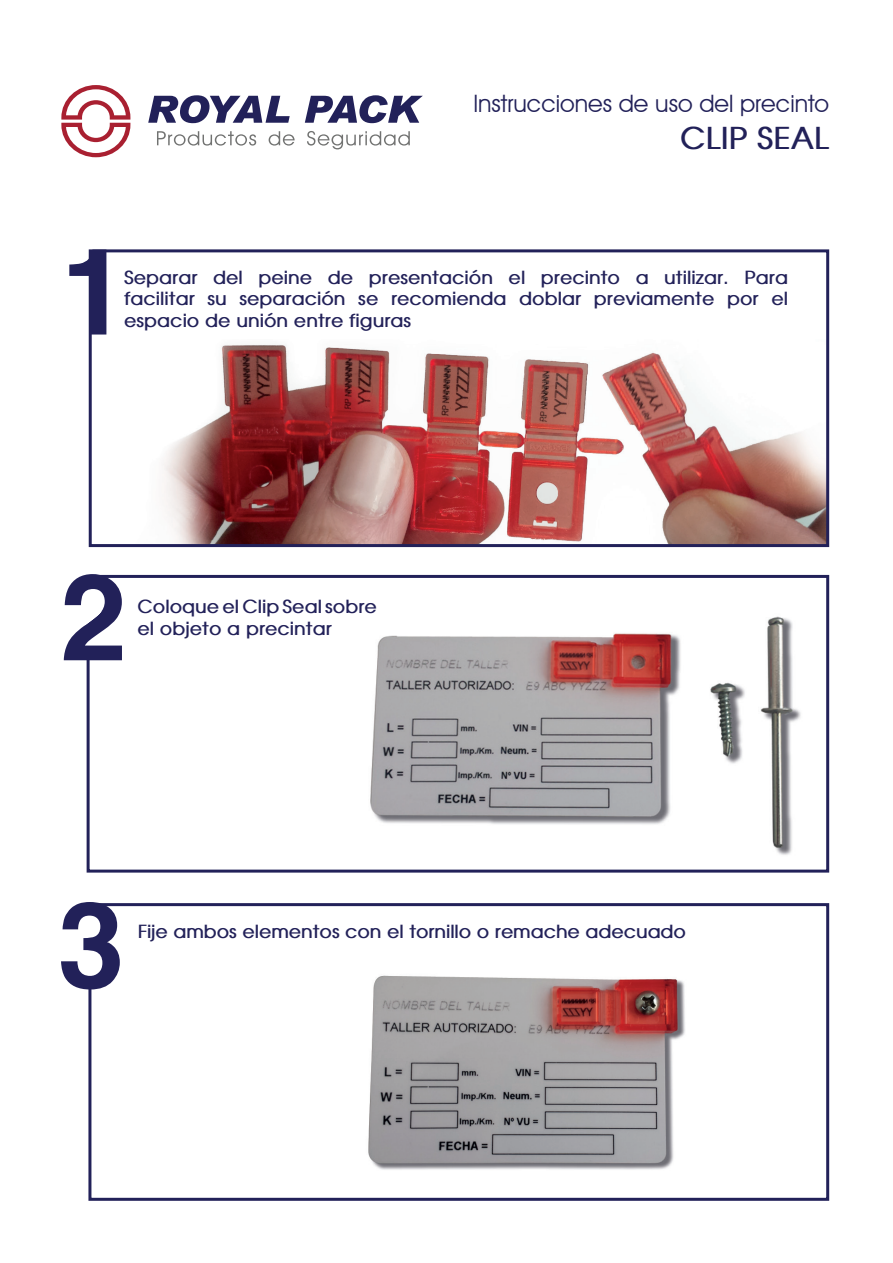
<style>
.page{position:relative;width:893px;height:1263px;background:#fff}
.page>*{position:absolute;margin:0;border:0;box-sizing:border-box;transform-origin:0 0}
.t1{font:700 120px "Helvetica";color:#222159}
.t2{font:700 30px "Avant Garde";color:#222159}
.t3{font:24px "Avant Garde IT Cby BT";color:#222159}
.t4{font:700 18px/21.6px "Avant Garde";color:#222159;text-align:justify}
</style>
<div class="page">
<svg style="left:148px;top:95px;width:142px;height:28px"></svg>
<svg style="left:305px;top:95px;width:118px;height:28px"></svg>
<svg style="left:157px;top:131px;width:99px;height:15px"></svg>
<svg style="left:269px;top:131px;width:26px;height:15px"></svg>
<svg style="left:307px;top:131px;width:103px;height:18px"></svg>
<svg style="left:61px;top:85px;width:69px;height:72px"></svg>
<img style="left:162px;top:344px;width:663px;height:199px">
<div style="left:89px;top:249px;width:740px;height:298px;border:3px solid #222159"></div>
<svg style="left:69px;top:250px;width:37px;height:84px"></svg>
<svg style="left:85px;top:574px;width:745px;height:299px"></svg>
<svg style="left:64px;top:574px;width:58px;height:86px"></svg>
<svg style="left:88px;top:903px;width:742px;height:298px"></svg>
<p class="t3" style="left:473px;top:89px;width:357px">Instrucciones de uso del precinto</p>
<p class="t2" style="left:680px;top:120px;width:150px">CLIP SEAL</p>
<p class="t4" style="left:124px;top:266px;width:665px">Separar del peine de presentación el precinto a utilizar. Para facilitar su separación se recomienda doblar previamente por el espacio de unión entre figuras</p>
<p class="t4" style="left:137px;top:596px;width:241px">Coloque el Clip Seal sobre el objeto a precintar</p>
<p class="t1" style="left:58px;top:848px;width:68px">3</p>
<p class="t4" style="left:138px;top:921px;width:550px">Fije ambos elementos con el tornillo o remache adecuado</p>
</div>
